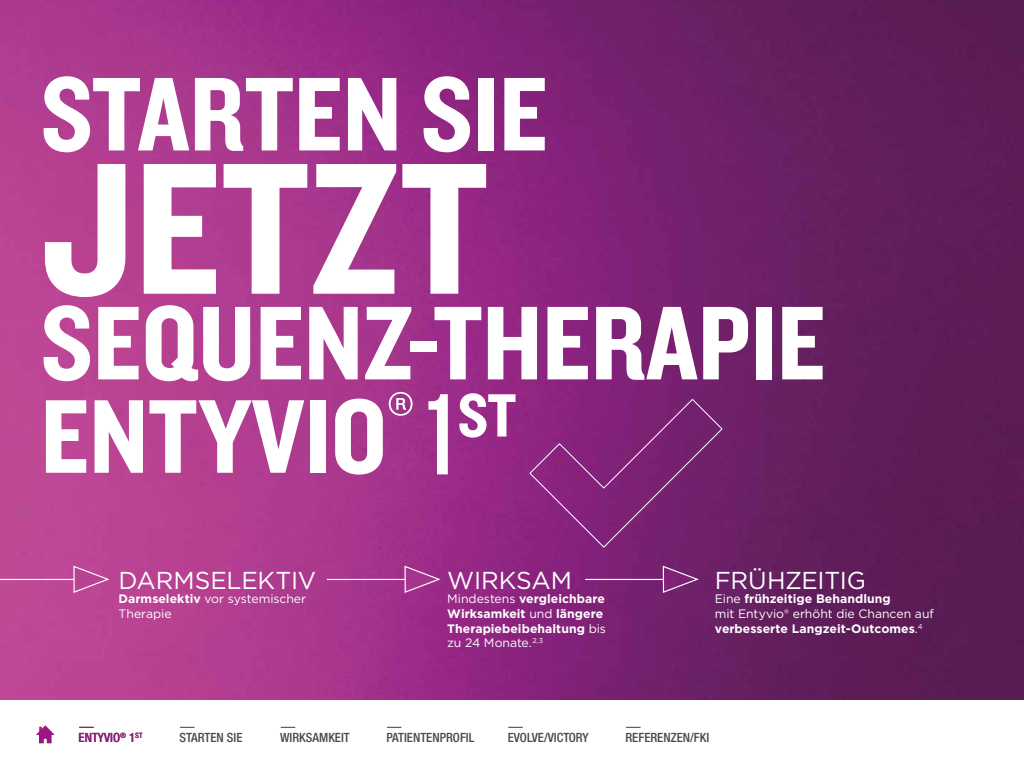
<style>
.page{position:relative;width:1024px;height:768px;background:#fff}
.page>*{position:absolute;margin:0;border:0;box-sizing:border-box;transform-origin:0 0}
.t1{font:194.8px "Knockout 50 Welterweight";color:#fff}
.t2{font:108.9px "Knockout 50 Welterweight";color:#fff}
.t3{font:108.8px "Knockout 50 Welterweight";color:#fff}
.t4{font:24.5px "Gotham";letter-spacing:-.01em;color:#fff}
.t5{font:500 condensed 12.8px "Helvetica Neue";color:#494948}
.t6{font:500 condensed 12.8px "Helvetica Neue";color:#9d1680}
.t7{font:700 12.2px/14.7px "Gotham";letter-spacing:.005em;color:#fff}
.t8{font:12.2px/14.7px "Gotham";letter-spacing:-.005em;color:#fff}
.t9{font:500 condensed 7.4px "Helvetica Neue";color:#9d1680}
.s1{font-weight:700}
.s2{font-weight:400}
.s3{font-size:12.8px}
</style>
<div class="page">
<img style="left:0;top:0;width:1024px;height:699px">
<hr style="left:0;top:579px;width:89px;height:1px;background:#fff">
<svg style="left:73px;top:565px;width:38px;height:29px"></svg>
<hr style="left:327px;top:579px;width:93px;height:1px;background:#fff">
<svg style="left:404px;top:565px;width:38px;height:29px"></svg>
<hr style="left:585px;top:579px;width:93px;height:1px;background:#fff">
<svg style="left:662px;top:565px;width:39px;height:29px"></svg>
<svg style="left:36px;top:725px;width:18px;height:18px"></svg>
<svg style="left:180px;top:727px;width:15px;height:1px"></svg>
<svg style="left:281px;top:727px;width:14px;height:1px"></svg>
<svg style="left:508px;top:727px;width:15px;height:1px"></svg>
<svg style="left:626px;top:727px;width:15px;height:1px"></svg>
<svg style="left:387px;top:727px;width:14px;height:1px"></svg>
<svg style="left:79px;top:727px;width:15px;height:1px"></svg>
<svg style="left:529px;top:398px;width:194px;height:150px;background:#802577"></svg>
<svg style="left:428px;top:394px;width:20px;height:80px"></svg>
<h2 class="t2" style="left:41px;top:43px;width:509px">STARTEN SIE</h2>
<h1 class="t1" style="left:41px;top:101px;width:449px">JETZT</h1>
<h3 class="t3" style="left:41px;top:272px;width:786px">SEQUENZ-THERAPIE</h3>
<h3 class="t3" style="left:41px;top:365px;width:477px">ENTYVIO<sup>®</sup> <sup>ST</sup></h3>
<h3 class="t4" style="left:119px;top:564px;width:199px">DARMSELEKTIV</h3>
<p class="t8" style="left:119px;top:591px;width:189px"><span class="s1">Darmselektiv</span> vor systemischer<br>Therapie</p>
<h3 class="t4" style="left:447px;top:564px;width:126px">WIRKSAM</h3>
<p class="t7" style="left:447px;top:592px;width:160px"><span class="s2">Mindestens</span> vergleichbare<br>Wirksamkeit <span class="s2">und</span> längere<br>Therapiebeibehaltung <span class="s2">bis zu 24 Monate.</span><sup>2,3</sup></p>
<h3 class="t4" style="left:715px;top:564px;width:153px">FRÜHZEITIG</h3>
<p class="t7" style="left:715px;top:592px;width:220px"><span class="s2">Eine</span> frühzeitige Behandlung<br><span class="s2">mit Entyvio® erhöht die Chancen auf </span>verbesserte Langzeit-Outcomes<span class="s2">.</span><sup>4</sup></p>
<p class="t9" style="left:120px;top:731px;width:24px">® <span class="s3">1</span>ST</p>
<p class="t6" style="left:79px;top:730px;width:43px">ENTYVIO</p>
<p class="t5" style="left:179px;top:730px;width:65px">STARTEN SIE</p>
<p class="t5" style="left:280px;top:730px;width:71px">WIRKSAMKEIT</p>
<p class="t5" style="left:386px;top:730px;width:90px">PATIENTENPROFIL</p>
<p class="t5" style="left:508px;top:730px;width:83px">EVOLVE/VICTORY</p>
<p class="t5" style="left:625px;top:730px;width:85px">REFERENZEN/FKI</p>
</div>
